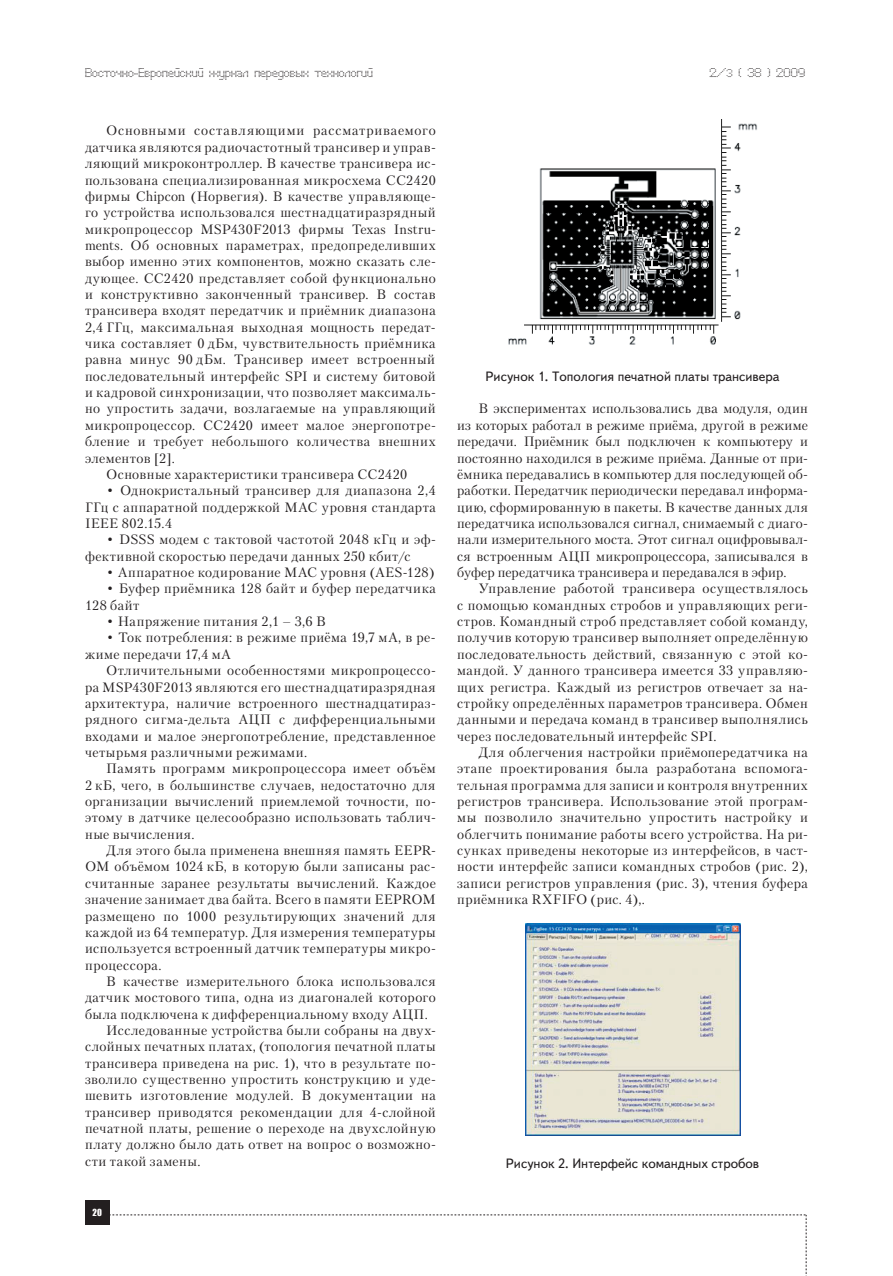
<style>
.page{position:relative;width:893px;height:1276px;background:#fff}
.page>*{position:absolute;margin:0;border:0;box-sizing:border-box;transform-origin:0 0}
.t1{font:13.5px/16.4px "Petersburg C";letter-spacing:.035em;color:#231f20;text-align:justify}
.t2{font:13.5px "Text Book C";color:#231f20}
.t3{font:13.5px "Petersburg C";letter-spacing:.065em;color:#231f20}
.t4{font:12px "Perfo";letter-spacing:.015em;color:#231f20}
.t5{font:9px "Impact";color:#fff}
.s1{font-size:10.5px}
</style>
<div class="page">
<div style="left:85px;top:1200px;width:24px;height:25px;background:#231f20"></div>
<svg style="left:109px;top:1214px;width:698px;height:62px"></svg>
<img style="left:508px;top:119px;width:249px;height:226px">
<img style="left:525px;top:923px;width:215px;height:212px">
<p class="t4" style="left:85px;top:65px;width:289px">Восточно-Европейский журнал передовых технологий</p>
<p class="t4" style="left:709px;top:65px;width:97px">2/<span class="s1">3</span> ( 38 ) 2009</p>
<p class="t3" style="left:106px;top:123px;width:331px">Основными составляющими рассматриваемого</p>
<p class="t1" style="left:85px;top:139px;width:352px">датчика являются радиочастотный трансивер и управ-</p>
<p class="t1" style="left:85px;top:155px;width:352px">ляющий микроконтроллер. В качестве трансивера ис-</p>
<p class="t1" style="left:85px;top:171px;width:352px">пользована специализированная микросхема СС2420</p>
<p class="t1" style="left:85px;top:188px;width:352px">фирмы Chipcon (Норвегия). В качестве управляюще-</p>
<p class="t1" style="left:85px;top:204px;width:352px">го устройства использовался шестнадцатиразрядный</p>
<p class="t1" style="left:85px;top:220px;width:352px">микропроцессор MSP430F2013 фирмы Texas Instru-</p>
<p class="t1" style="left:85px;top:237px;width:352px">ments. Об основных параметрах, предопределивших</p>
<p class="t1" style="left:85px;top:253px;width:352px">выбор именно этих компонентов, можно сказать сле-</p>
<p class="t1" style="left:85px;top:270px;width:352px">дующее. СС2420 представляет собой функционально</p>
<p class="t1" style="left:85px;top:286px;width:352px">и конструктивно законченный трансивер. В состав</p>
<p class="t1" style="left:85px;top:302px;width:352px">трансивера входят передатчик и приёмник диапазона</p>
<p class="t1" style="left:85px;top:319px;width:352px">2,4 ГГц, максимальная выходная мощность передат-</p>
<p class="t1" style="left:85px;top:335px;width:352px">чика составляет 0 дБм, чувствительность приёмника</p>
<p class="t1" style="left:85px;top:351px;width:352px">равна минус 90 дБм. Трансивер имеет встроенный</p>
<p class="t1" style="left:85px;top:368px;width:352px">последовательный интерфейс SPI и систему битовой</p>
<p class="t1" style="left:85px;top:384px;width:352px">и кадровой синхронизации, что позволяет максималь-</p>
<p class="t1" style="left:85px;top:400px;width:352px">но упростить задачи, возлагаемые на управляющий</p>
<p class="t1" style="left:85px;top:417px;width:352px">микропроцессор. СС2420 имеет малое энергопотре-</p>
<p class="t1" style="left:85px;top:433px;width:352px">бление и требует небольшого количества внешних</p>
<p class="t1" style="left:85px;top:449px;width:91px">элементов [2].</p>
<p class="t1" style="left:106px;top:466px;width:302px">Основные характеристики трансивера СС2420</p>
<p class="t1" style="left:85px;top:482px;width:352px;text-indent:21px">• Однокристальный трансивер для диапазона 2,4<br>ГГц с аппаратной поддержкой МАС уровня стандарта IEEE 802.15.4</p>
<p class="t1" style="left:85px;top:531px;width:352px;text-indent:21px">• DSSS модем с тактовой частотой 2048 кГц и эф&shy;фективной скоростью передачи данных 250 кбит/с</p>
<p class="t1" style="left:106px;top:564px;width:330px">• Аппаратное кодирование МАС уровня (AES-128)</p>
<p class="t1" style="left:85px;top:580px;width:352px;text-indent:21px">• Буфер приёмника 128 байт и буфер передатчика<br>128 байт</p>
<p class="t1" style="left:106px;top:613px;width:221px">• Напряжение питания 2,1 – 3,6 В</p>
<p class="t1" style="left:85px;top:629px;width:352px;text-indent:21px">• Ток потребления: в режиме приёма 19,7 мА, в ре&shy;жиме передачи 17,4 мА</p>
<p class="t1" style="left:85px;top:662px;width:352px;text-indent:21px">Отличительными особенностями микропроцессо&shy;ра MSP430F2013 являются его шестнадцатиразрядная архитектура, наличие встроенного шестнадцатираз&shy;рядного сигма-дельта АЦП с дифференциальными входами и малое энергопотребление, представленное четырьмя различными режимами.</p>
<p class="t1" style="left:85px;top:760px;width:352px;text-indent:21px">Память программ микропроцессора имеет объём 2 кБ, чего, в большинстве случаев, недостаточно для организации вычислений приемлемой точности, по&shy;этому в датчике целесообразно использовать таблич&shy;ные вычисления.</p>
<p class="t1" style="left:85px;top:842px;width:352px;text-indent:21px">Для этого была применена внешняя память EEPR-OM объёмом 1024 кБ, в которую были записаны рас&shy;считанные заранее результаты вычислений. Каждое значение занимает два байта. Всего в памяти EEPROM размещено по 1000 результирующих значений для каждой из 64 температур. Для измерения температуры используется встроенный датчик температуры микро&shy;процессора.</p>
<p class="t1" style="left:106px;top:973px;width:331px">В качестве измерительного блока использовался</p>
<p class="t1" style="left:85px;top:989px;width:352px">датчик мостового типа, одна из диагоналей которого</p>
<p class="t1" style="left:85px;top:1005px;width:344px">была подключена к дифференциальному входу АЦП.</p>
<p class="t1" style="left:106px;top:1022px;width:331px">Исследованные устройства были собраны на двух-</p>
<p class="t1" style="left:85px;top:1038px;width:352px">слойных печатных платах, (топология печатной платы</p>
<p class="t1" style="left:85px;top:1054px;width:352px">трансивера приведена на рис. 1), что в результате по-</p>
<p class="t1" style="left:85px;top:1071px;width:352px">зволило существенно упростить конструкцию и уде-</p>
<p class="t1" style="left:85px;top:1087px;width:352px">шевить изготовление модулей. В документации на</p>
<p class="t1" style="left:85px;top:1103px;width:352px">трансивер приводятся рекомендации для 4-слойной</p>
<p class="t1" style="left:85px;top:1120px;width:352px">печатной платы, решение о переходе на двухслойную</p>
<p class="t1" style="left:85px;top:1136px;width:352px">плату должно было дать ответ на вопрос о возможно-</p>
<p class="t1" style="left:85px;top:1152px;width:117px">сти такой замены.</p>
<p class="t5" style="left:92px;top:1205px;width:11px">20</p>
<p class="t2" style="left:485px;top:369px;width:296px">Рисунок 1. Топология печатной платы трансивера</p>
<p class="t1" style="left:457px;top:400px;width:352px;text-indent:21px">В экспериментах использовались два модуля, один из которых работал в режиме приёма, другой в режиме передачи. Приёмник был подключен к компьютеру и постоянно находился в режиме приёма. Данные от при&shy;ёмника передавались в компьютер для последующей об&shy;работки. Передатчик периодически передавал информа&shy;цию, сформированную в пакеты. В качестве данных для передатчика использовался сигнал, снимаемый с диаго&shy;нали измерительного моста. Этот сигнал оцифровывал&shy;ся встроенным АЦП микропроцессора, записывался в буфер передатчика трансивера и передавался в эфир.</p>
<p class="t1" style="left:457px;top:580px;width:352px;text-indent:21px">Управление работой трансивера осуществлялось с помощью командных стробов и управляющих реги&shy;стров. Командный строб представляет собой команду, получив которую трансивер выполняет определённую последовательность действий, связанную с этой ко&shy;мандой. У данного трансивера имеется 33 управляю&shy;щих регистра. Каждый из регистров отвечает за на&shy;стройку определённых параметров трансивера. Обмен данными и передача команд в трансивер выполнялись через последовательный интерфейс SPI.</p>
<p class="t1" style="left:457px;top:744px;width:352px;text-indent:21px">Для облегчения настройки приёмопередатчика на этапе проектирования была разработана вспомога&shy;тельная программа для записи и контроля внутренних регистров трансивера. Использование этой програм&shy;мы позволило значительно упростить настройку и облегчить понимание работы всего устройства. На ри&shy;сунках приведены некоторые из интерфейсов, в част&shy;ности интерфейс записи командных стробов (рис. 2), записи регистров управления (рис. 3), чтения буфера приёмника RXFIFO (рис. 4),.</p>
<p class="t2" style="left:506px;top:1156px;width:255px">Рисунок 2. Интерфейс командных стробов</p>
</div>
